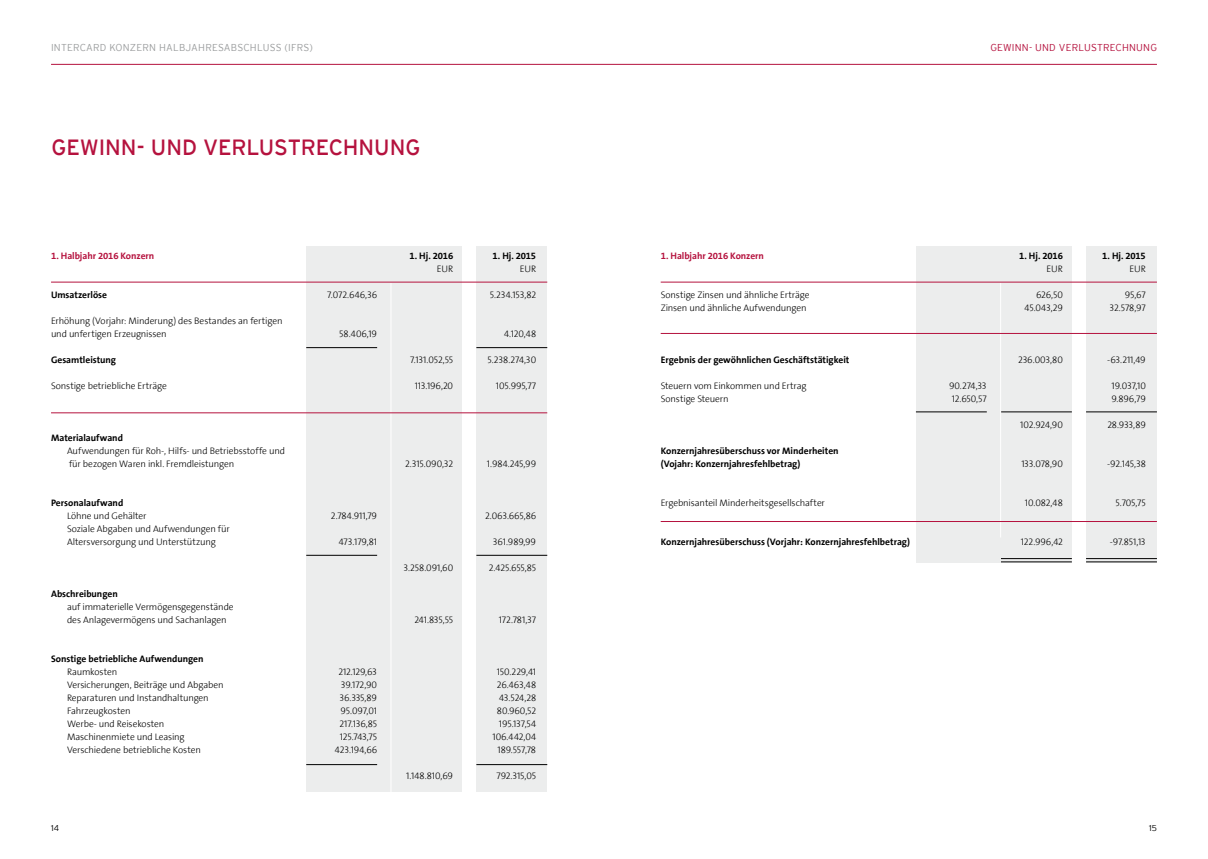
<style>
.page{position:relative;width:1208px;height:859px;background:#fff}
.page>*{position:absolute;margin:0;border:0;box-sizing:border-box;transform-origin:0 0}
.t1{font:22px "Interstate";letter-spacing:-.01em;color:#b5123e}
.t2{font:300 10px "Interstate";letter-spacing:.02em;color:#9c9e9f}
.t3{font:300 10px "Interstate";letter-spacing:.02em;color:#b5123e}
.t4{font:300 9.5px/13px "The Sans";letter-spacing:-.015em;color:#000}
.t5{font:300 9.5px "The Sans Caps";letter-spacing:-.02em;color:#000}
.t6{font:700 9.5px/13px "The Sans B7";letter-spacing:-.005em;color:#000}
.t7{font:700 9.5px "The Sans B7";letter-spacing:-.01em;color:#b5123e}
.t8{font:300 8.5px "Interstate";color:#000}
</style>
<div class="page">
<div style="left:916px;top:246px;width:155px;height:316px;background:#eceded"></div>
<div style="left:1086px;top:246px;width:71px;height:316px;background:#eceded"></div>
<div style="left:306px;top:246px;width:156px;height:546px;background:#eceded"></div>
<div style="left:476px;top:246px;width:71px;height:546px;background:#eceded"></div>
<hr style="left:51px;top:64px;width:1106px;height:1px;background:#b5123e">
<hr style="left:306px;top:764px;width:71px;height:1px;background:#000">
<hr style="left:476px;top:764px;width:71px;height:1px;background:#000">
<hr style="left:306px;top:347px;width:71px;height:1px;background:#000">
<hr style="left:476px;top:347px;width:71px;height:1px;background:#000">
<hr style="left:306px;top:555px;width:71px;height:1px;background:#000">
<hr style="left:476px;top:555px;width:71px;height:1px;background:#000">
<hr style="left:1001px;top:558px;width:70px;height:1px;background:#000">
<hr style="left:1001px;top:561px;width:70px;height:1px;background:#000">
<hr style="left:1086px;top:558px;width:71px;height:1px;background:#000">
<hr style="left:1086px;top:561px;width:71px;height:1px;background:#000">
<hr style="left:1001px;top:411px;width:70px;height:1px;background:#000">
<hr style="left:916px;top:411px;width:70px;height:1px;background:#000">
<hr style="left:1086px;top:411px;width:71px;height:1px;background:#000">
<hr style="left:390px;top:283px;width:1px;height:509px;background:#fff">
<hr style="left:1000px;top:283px;width:1px;height:254px;background:#fff">
<hr style="left:51px;top:412px;width:496px;height:1px;background:#b5123e">
<hr style="left:51px;top:282px;width:496px;height:1px;background:#b5123e">
<hr style="left:660px;top:282px;width:497px;height:1px;background:#b5123e">
<hr style="left:660px;top:333px;width:497px;height:1px;background:#b5123e">
<hr style="left:660px;top:521px;width:497px;height:1px;background:#b5123e">
<p class="t2" style="left:51px;top:42px;width:123px">INTERCARD KONZERN HALB</p>
<p class="t2" style="left:185px;top:42px;width:129px">JAHRESABSCHLUSS (IFRS)</p>
<h1 class="t1" style="left:52px;top:135px;width:370px">GEWINN- UND VERLUSTRECH NUNG</h1>
<p class="t7" style="left:51px;top:250px;width:105px">1. Halbjahr 2016 Konzern</p>
<p class="t6" style="left:409px;top:249px;width:45px">1. Hj. 2016</p>
<p class="t6" style="left:492px;top:249px;width:45px">1. Hj. 2015</p>
<p class="t4" style="left:437px;top:263px;width:18px">EUR</p>
<p class="t4" style="left:520px;top:263px;width:18px">EUR</p>
<p class="t6" style="left:51px;top:288px;width:58px">Umsatzerlöse</p>
<p class="t5" style="left:327px;top:290px;width:52px">7.072.646,36</p>
<p class="t5" style="left:490px;top:290px;width:48px">5.234.153,82</p>
<p class="t4" style="left:51px;top:315px;width:233px">Erhöhung (Vorjahr: Minderung) des Bestandes an fertigen und unfertigen Erzeugnissen</p>
<p class="t5" style="left:339px;top:329px;width:39px">58.406,19</p>
<p class="t5" style="left:504px;top:329px;width:34px">4.120,48</p>
<p class="t6" style="left:51px;top:353px;width:67px">Gesamtleistung</p>
<p class="t5" style="left:410px;top:355px;width:44px">7.131.052,55</p>
<p class="t5" style="left:487px;top:355px;width:50px">5.238.274,30</p>
<p class="t4" style="left:51px;top:380px;width:117px">Sonstige betriebliche Erträge</p>
<p class="t5" style="left:415px;top:381px;width:40px">113.196,20</p>
<p class="t5" style="left:496px;top:381px;width:42px">105.995,77</p>
<p class="t6" style="left:51px;top:431px;width:73px">Materialaufwand</p>
<p class="t4" style="left:67px;top:445px;width:219px">Aufwendungen für Roh-, Hilfs- und Betriebsstoffe und für bezogen Waren inkl. Fremdleistungen</p>
<p class="t5" style="left:405px;top:459px;width:49px">2.315.090,32</p>
<p class="t5" style="left:487px;top:459px;width:51px">1.984.245,99</p>
<p class="t6" style="left:51px;top:496px;width:74px">Personalaufwand</p>
<p class="t4" style="left:67px;top:510px;width:81px">Löhne und Gehälter</p>
<p class="t5" style="left:331px;top:511px;width:48px">2.784.911,79</p>
<p class="t5" style="left:485px;top:511px;width:53px">2.063.665,86</p>
<p class="t4" style="left:67px;top:523px;width:164px">Soziale Abgaben und Aufwendungen für<br>Altersversorgung und Unterstützung</p>
<p class="t5" style="left:339px;top:537px;width:40px">473.179,81</p>
<p class="t5" style="left:493px;top:537px;width:45px">361.989,99</p>
<p class="t5" style="left:403px;top:563px;width:51px">3.258.091,60</p>
<p class="t5" style="left:489px;top:563px;width:49px">2.425.655,85</p>
<p class="t6" style="left:51px;top:587px;width:68px">Abschreibungen</p>
<p class="t4" style="left:67px;top:601px;width:168px">auf immaterielle Vermögensgegenstände des Anlagevermögens und Sachanlagen</p>
<p class="t5" style="left:414px;top:615px;width:40px">241.835,55</p>
<p class="t5" style="left:499px;top:615px;width:39px">172.781,37</p>
<p class="t6" style="left:51px;top:652px;width:154px">Sonstige betriebliche Aufwendungen</p>
<p class="t4" style="left:67px;top:666px;width:52px">Raumkosten</p>
<p class="t5" style="left:338px;top:667px;width:40px">212.129,63</p>
<p class="t5" style="left:497px;top:667px;width:41px">150.229,41</p>
<p class="t4" style="left:67px;top:679px;width:158px">Versicherungen, Beiträge und Abgaben</p>
<p class="t5" style="left:341px;top:680px;width:38px">39.172,90</p>
<p class="t5" style="left:497px;top:680px;width:41px">26.463,48</p>
<p class="t4" style="left:67px;top:692px;width:143px">Reparaturen und Instandhaltungen</p>
<p class="t5" style="left:339px;top:693px;width:39px">36.335,89</p>
<p class="t5" style="left:499px;top:693px;width:39px">43.524,28</p>
<p class="t4" style="left:67px;top:705px;width:65px">Fahrzeugkosten</p>
<p class="t5" style="left:340px;top:706px;width:38px">95.097,01</p>
<p class="t5" style="left:497px;top:706px;width:41px">80.960,52</p>
<p class="t4" style="left:67px;top:718px;width:99px">Werbe- und Reisekosten</p>
<p class="t5" style="left:339px;top:719px;width:39px">217.136,85</p>
<p class="t5" style="left:499px;top:719px;width:39px">195.137,54</p>
<p class="t4" style="left:67px;top:731px;width:119px">Maschinenmiete und Leasing</p>
<p class="t5" style="left:340px;top:732px;width:39px">125.743,75</p>
<p class="t5" style="left:492px;top:732px;width:45px">106.442,04</p>
<p class="t4" style="left:67px;top:744px;width:135px">Verschiedene betriebliche Kosten</p>
<p class="t5" style="left:335px;top:745px;width:44px">423.194,66</p>
<p class="t5" style="left:497px;top:745px;width:40px">189.557,78</p>
<p class="t5" style="left:406px;top:771px;width:48px">1.148.810,69</p>
<p class="t5" style="left:496px;top:771px;width:41px">792.315,05</p>
<p class="t8" style="left:51px;top:823px;width:9px">14</p>
<p class="t3" style="left:990px;top:42px;width:83px">GEWINN- UN D VERL</p>
<p class="t3" style="left:1084px;top:42px;width:15px">USTRECHN</p>
<p class="t3" style="left:1136px;top:42px;width:15px">UNG</p>
<p class="t7" style="left:660px;top:250px;width:105px">1. Halbjahr 2016 Konzern</p>
<p class="t6" style="left:1019px;top:249px;width:45px">1. Hj. 2016</p>
<p class="t6" style="left:1102px;top:249px;width:45px">1. Hj. 2015</p>
<p class="t4" style="left:1046px;top:263px;width:18px">EUR</p>
<p class="t4" style="left:1129px;top:263px;width:18px">EUR</p>
<p class="t4" style="left:660px;top:289px;width:150px">Sonstige Zinsen und ähnliche Erträge</p>
<p class="t5" style="left:1036px;top:290px;width:28px">626,50</p>
<p class="t5" style="left:1124px;top:290px;width:23px">95,67</p>
<p class="t4" style="left:660px;top:302px;width:147px">Zinsen und ähnliche Aufwendungen</p>
<p class="t5" style="left:1024px;top:303px;width:40px">45.043,29</p>
<p class="t5" style="left:1109px;top:303px;width:38px">32.578,97</p>
<p class="t6" style="left:660px;top:353px;width:190px">Ergebnis der gewöhnlichen Geschäftstätigkeit</p>
<p class="t5" style="left:1018px;top:355px;width:46px">236.003,80</p>
<p class="t5" style="left:1107px;top:355px;width:40px">-63.211,49</p>
<p class="t4" style="left:660px;top:380px;width:147px">Steuern vom Einkommen und Ertrag</p>
<p class="t5" style="left:949px;top:381px;width:39px">90.274,33</p>
<p class="t5" style="left:1111px;top:381px;width:36px">19.037,10</p>
<p class="t4" style="left:660px;top:393px;width:70px">Sonstige Steuern</p>
<p class="t5" style="left:951px;top:394px;width:37px">12.650,57</p>
<p class="t5" style="left:1111px;top:394px;width:36px">9.896,79</p>
<p class="t5" style="left:1020px;top:420px;width:44px">102.924,90</p>
<p class="t5" style="left:1107px;top:420px;width:40px">28.933,89</p>
<p class="t6" style="left:660px;top:444px;width:179px">Konzernjahresüberschuss vor Minderheiten (Vojahr: Konzernjahresfehlbetrag)</p>
<p class="t5" style="left:1021px;top:459px;width:43px">133.078,90</p>
<p class="t5" style="left:1107px;top:459px;width:40px">-92.145,38</p>
<p class="t4" style="left:660px;top:497px;width:166px">Ergebnisanteil Minderheitsgesellschafter</p>
<p class="t5" style="left:1024px;top:498px;width:40px">10.082,48</p>
<p class="t5" style="left:1115px;top:498px;width:32px">5.705,75</p>
<p class="t6" style="left:660px;top:535px;width:251px">Konzernjahresüberschuss (Vorjahr: Konzernjahresfehlbetrag)</p>
<p class="t5" style="left:1021px;top:537px;width:43px">122.996,42</p>
<p class="t5" style="left:1109px;top:537px;width:38px">-97.851,13</p>
<p class="t8" style="left:1149px;top:823px;width:9px">15</p>
</div>
